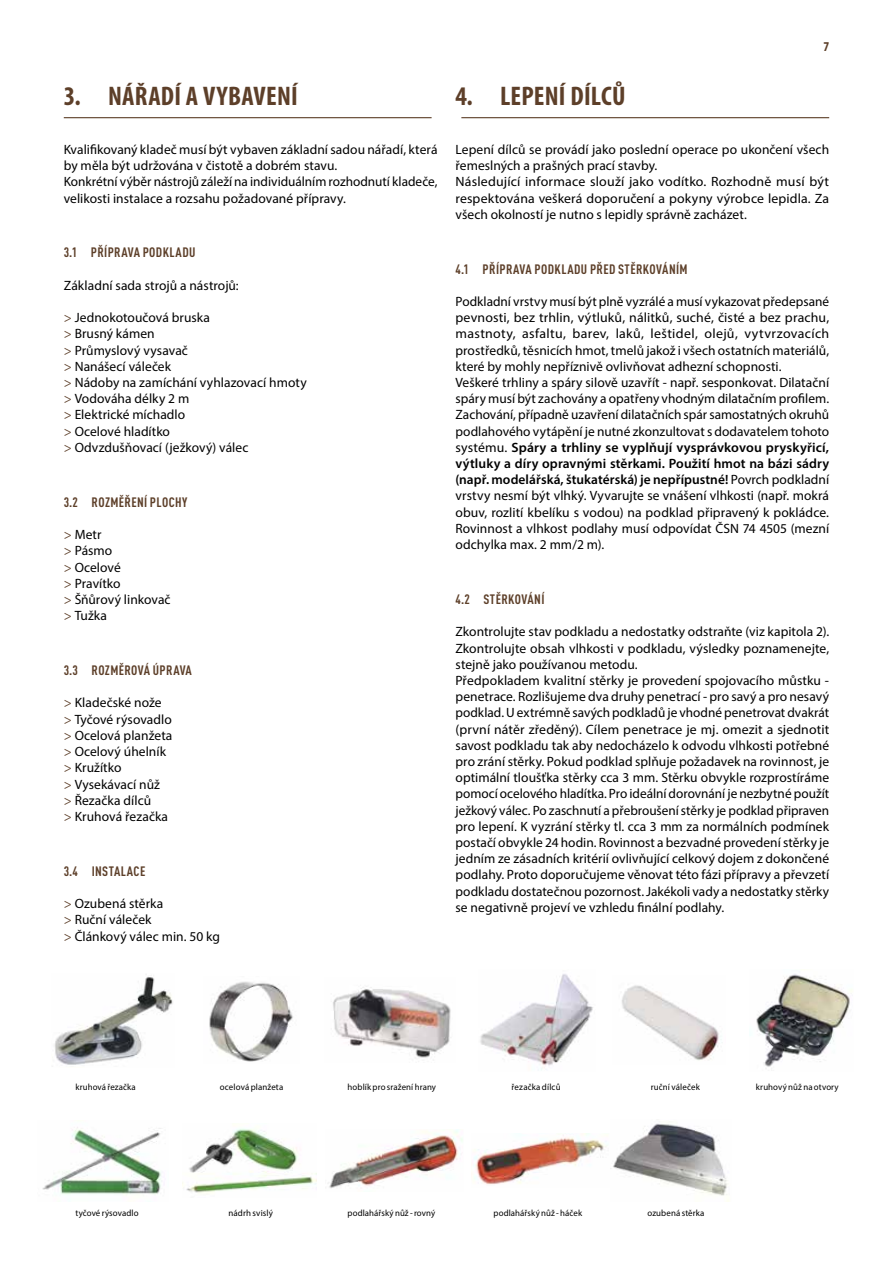
<style>
.page{position:relative;width:893px;height:1263px;background:#fff}
.page>*{position:absolute;margin:0;border:0;box-sizing:border-box;transform-origin:0 0}
.t1{font:700 condensed 27px "Myriad Pro";letter-spacing:.01em;color:#5d3f29}
.t2{font:13.5px/16.2px "Myriad Pro";letter-spacing:.005em;color:#000}
.t3{font:700 condensed 13.5px "DIN Pro";letter-spacing:.03em;color:#5d3f29}
.t4{font:700 condensed 13.5px "Myriad Pro";color:#5d3f29}
.t5{font:9px "Myriad Pro";letter-spacing:.01em;color:#000}
.s1{color:#5d3f29}
.s2{font-weight:600}
</style>
<div class="page">
<hr style="left:64px;top:117px;width:368px;height:1px;background:#5d3f29">
<hr style="left:461px;top:117px;width:368px;height:1px;background:#5d3f29">
<img style="left:333px;top:986px;width:118px;height:72px">
<img style="left:54px;top:974px;width:119px;height:91px">
<img style="left:756px;top:974px;width:96px;height:93px">
<img style="left:182px;top:1128px;width:135px;height:66px">
<img style="left:474px;top:1133px;width:133px;height:52px">
<img style="left:328px;top:1129px;width:135px;height:59px">
<img style="left:209px;top:981px;width:84px;height:81px">
<img style="left:610px;top:1123px;width:119px;height:79px">
<img style="left:480px;top:974px;width:113px;height:96px">
<img style="left:622px;top:985px;width:97px;height:76px">
<img style="left:42px;top:1127px;width:120px;height:68px">
<h1 class="t1" style="left:64px;top:79px;width:236px">3. NÁŘADÍ A VYBAVENÍ</h1>
<p class="t2" style="left:64px;top:141px;width:375px">Kvalifikovaný kladeč musí být vybaven základní sadou nářadí, která by měla být udržována v čistotě a dobrém stavu.<br>Konkrétní výběr nástrojů záleží na individuálním rozhodnutí kladeče, velikosti instalace a rozsahu požadované přípravy.</p>
<p class="t3" style="left:64px;top:242px;width:132px">3.1 PŘÍPRAVA PODKLADU</p>
<p class="t2" style="left:64px;top:277px;width:176px">Základní sada strojů a nástrojů:</p>
<p class="t2" style="left:64px;top:309px;width:244px"><span class="s1">&gt;</span> Jednokotoučová bruska<br><span class="s1">&gt;</span> Brusný kámen<br><span class="s1">&gt;</span> Průmyslový vysavač<br><span class="s1">&gt;</span> Nanášecí váleček<br><span class="s1">&gt;</span> Nádoby na zamíchání vyhlazovací hmoty <span class="s1">&gt;</span> Vodováha délky 2 m<br><span class="s1">&gt;</span> Elektrické míchadlo<br><span class="s1">&gt;</span> Ocelové hladítko<br><span class="s1">&gt;</span> Odvzdušňovací (ježkový) válec</p>
<p class="t3" style="left:64px;top:492px;width:125px">3.2 ROZMĚŘENÍ PLOCHY</p>
<p class="t2" style="left:64px;top:526px;width:108px"><span class="s1">&gt;</span> Metr<br><span class="s1">&gt;</span> Pásmo<br><span class="s1">&gt;</span> Ocelové<br><span class="s1">&gt;</span> Pravítko<br><span class="s1">&gt;</span> Šňůrový linkovač <span class="s1">&gt;</span> Tužka</p>
<p class="t3" style="left:64px;top:660px;width:130px">3.3 ROZM ĚROVÁ ÚPRAVA</p>
<p class="t2" style="left:64px;top:695px;width:110px"><span class="s1">&gt;</span> Kladečské nože <span class="s1">&gt;</span> Tyčové rýsovadlo <span class="s1">&gt;</span> Ocelová planžeta <span class="s1">&gt;</span> Ocelový úhelník <span class="s1">&gt;</span> Kružítko<br><span class="s1">&gt;</span> Vysekávací nůž<br><span class="s1">&gt;</span> Řezačka dílců<br><span class="s1">&gt;</span> Kruhová řezačka</p>
<p class="t3" style="left:64px;top:861px;width:83px">3.4 INSTALACE</p>
<p class="t2" style="left:64px;top:895px;width:158px"><span class="s1">&gt;</span> Ozubená stěrka<br><span class="s1">&gt;</span> Ruční váleček<br><span class="s1">&gt;</span> Článkový válec min. 50 kg</p>
<p class="t4" style="left:823px;top:38px;width:7px">7</p>
<h1 class="t1" style="left:455px;top:79px;width:172px">4. LEPENÍ DÍLCŮ</h1>
<p class="t2" style="left:455px;top:141px;width:375px">Lepení dílců se provádí jako poslední operace po ukončení všech řemeslných a prašných prací stavby.<br>Následující informace slouží jako vodítko. Rozhodně musí být respektována veškerá doporučení a pokyny výrobce lepidla. Za všech okolností je nutno s lepidly správně zacházet.</p>
<p class="t3" style="left:455px;top:259px;width:232px">4.1 PŘÍPRAVA PODKLADU PŘED STĚRKOVÁNÍM</p>
<p class="t2" style="left:455px;top:293px;width:375px">Podkladní vrstvy musí být plně vyzrálé a musí vykazovat předepsané pevnosti, bez trhlin, výtluků, nálitků, suché, čisté a bez prachu, mastnoty, asfaltu, barev, laků, leštidel, olejů, vytvrzovacích prostředků, těsnicích hmot, tmelů jakož i všech ostatních materiálů, které by mohly nepříznivě ovlivňovat adhezní schopnosti.<br>Veškeré trhliny a spáry silově uzavřít - např. sesponkovat. Dilatační spáry musí být zachovány a opatřeny vhodným dilatačním profilem.<br>Zachování, případně uzavření dilatačních spár samostatných okruhů podlahového vytápění je nutné zkonzultovat s dodavatelem tohoto systému. <span class="s2">Spáry a trhliny se vyplňují vysprávkovou pryskyřicí, výtluky a díry opravnými stěrkami. Použití hmot na bázi sádry (např. modelářská, štukatérská) je nepřípustné!</span> Povrch podkladní vrstvy nesmí být vlhký. Vyvarujte se vnášení vlhkosti (např. mokrá obuv, rozlití kbelíku s vodou) na podklad připravený k pokládce.<br>Rovinnost a vlhkost podlahy musí odpovídat ČSN 74 4505 (mezní odchylka max. 2 mm/2 m).</p>
<p class="t3" style="left:455px;top:589px;width:90px">4.2 STĚRKOVÁNÍ</p>
<p class="t2" style="left:455px;top:623px;width:375px">Zkontrolujte stav podkladu a nedostatky odstraňte (viz kapitola 2).<br>Zkontrolujte obsah vlhkosti v podkladu, výsledky poznamenejte, stejně jako používanou metodu.<br>Předpokladem kvalitní stěrky je provedení spojovacího můstku - penetrace. Rozlišujeme dva druhy penetrací - pro savý a pro nesavý podklad. U extrémně savých podkladů je vhodné penetrovat dvakrát (první nátěr zředěný). Cílem penetrace je mj. omezit a sjednotit savost podkladu tak aby nedocházelo k odvodu vlhkosti potřebné pro zrání stěrky. Pokud podklad splňuje požadavek na rovinnost, je optimální tloušťka stěrky cca 3 mm. Stěrku obvykle rozprostíráme pomocí ocelového hladítka. Pro ideální dorovnání je nezbytné použít ježkový válec. Po zaschnutí a přebroušení stěrky je podklad připraven pro lepení. K vyzrání stěrky tl. cca 3 mm za normálních podmínek postačí obvykle 24 hodin. Rovinnost a bezvadné provedení stěrky je jedním ze zásadních kritérií ovlivňující celkový dojem z dokončené podlahy. Proto doporučujeme věnovat této fázi přípravy a převzetí podkladu dostatečnou pozornost. Jakékoli vady a nedostatky stěrky se negativně projeví ve vzhledu finální podlahy.</p>
<p class="t5" style="left:75px;top:1082px;width:62px">kruhová řezačka</p>
<p class="t5" style="left:75px;top:1208px;width:65px">tyčové rýsovadlo</p>
<p class="t5" style="left:220px;top:1082px;width:65px">ocelová planžeta</p>
<p class="t5" style="left:228px;top:1208px;width:46px">nádrh svislý</p>
<p class="t5" style="left:348px;top:1082px;width:90px">hoblík pro sražení hrany</p>
<p class="t5" style="left:348px;top:1208px;width:89px">podlahářský nůž - rovný</p>
<p class="t5" style="left:512px;top:1082px;width:50px">řezačka dílců</p>
<p class="t5" style="left:494px;top:1208px;width:90px">podlahářský nůž - háček</p>
<p class="t5" style="left:651px;top:1082px;width:51px">ruční váleček</p>
<p class="t5" style="left:647px;top:1208px;width:58px">ozubená stěrka</p>
<p class="t5" style="left:756px;top:1082px;width:84px">kruhový nůž na otvory</p>
</div>
